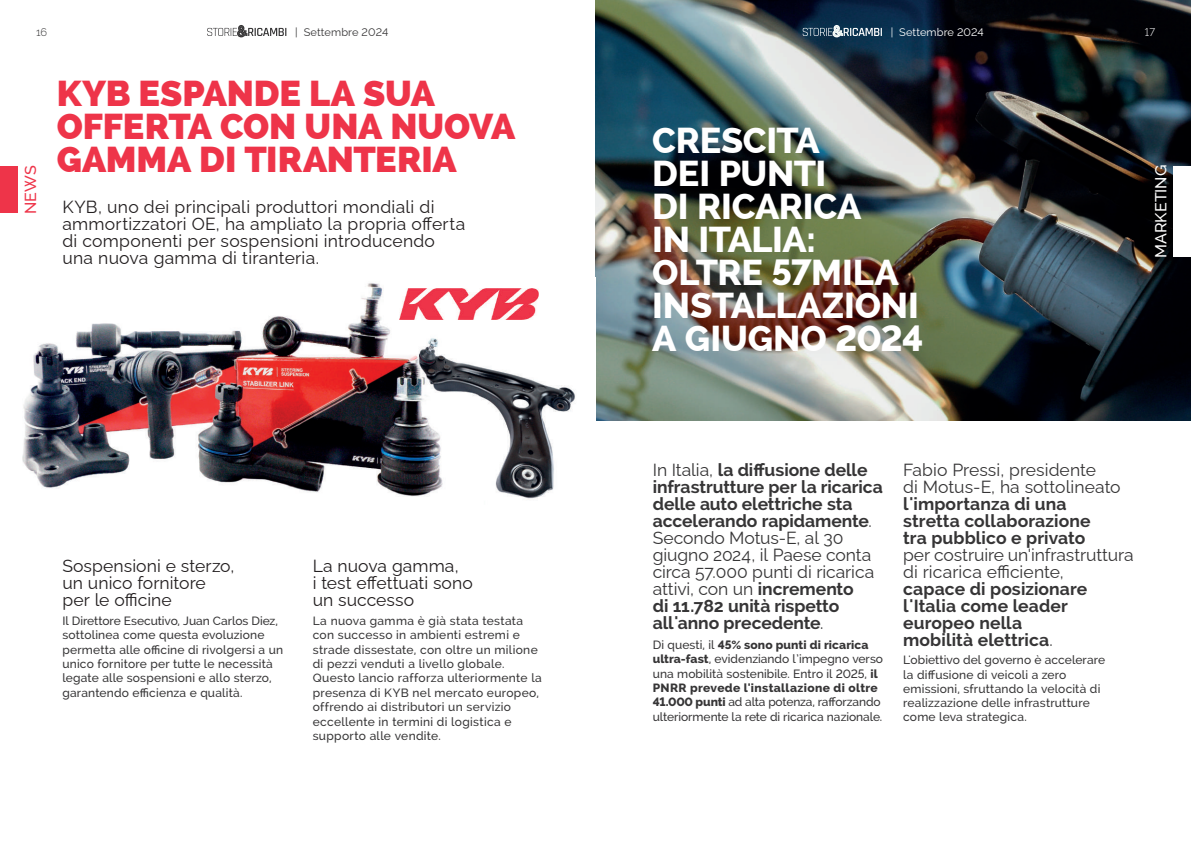
<style>
.page{position:relative;width:1191px;height:842px;background:#fff}
.page>*{position:absolute;margin:0;border:0;box-sizing:border-box;transform-origin:0 0}
.t1{font:800 36px/33px "Raleway";letter-spacing:-.01em;color:#fff}
.t2{font:800 36px/33px "Raleway";letter-spacing:-.005em;color:#ee3449}
.t3{font:700 17.5px/17px "Raleway";color:#363536}
.t4{font:17.5px/17px "Raleway";letter-spacing:.01em;color:#231f20}
.t5{font:17.5px/17px "Raleway";color:#363536}
.t6{font:500 16px "Raleway";letter-spacing:-.005em;color:#fff}
.t7{font:500 16px "Raleway";color:#ee3449}
.t8{font:500 12px/14.4px "Raleway";letter-spacing:.015em;color:#363536}
.t9{font:11px "Raleway";letter-spacing:.01em;color:#363536}
.t10{font:11px "Raleway";letter-spacing:.01em;color:#fff}
.t11{font:300 11px "Raleway";color:#363536}
.t12{font:300 11px "Raleway";color:#fff}
.s1{font-weight:400}
.s2{font-weight:800}
</style>
<div class="page">
<img style="left:595px;top:0;width:596px;height:421px">
<div style="left:0;top:166px;width:17px;height:47px;background:#ee3449"></div>
<img style="left:22px;top:283px;width:553px;height:216px">
<img style="left:399px;top:289px;width:140px;height:30px">
<svg style="left:207px;top:25px;width:79px;height:12px"></svg>
<svg style="left:802px;top:25px;width:80px;height:12px"></svg>
<div style="left:1174px;top:166px;width:17px;height:90px;background:#fff"></div>
<p class="t11" style="left:36px;top:26px;width:13px">16</p>
<p class="t9" style="left:295px;top:23px;width:94px">| Settembre 2024</p>
<p class="t10" style="left:890px;top:23px;width:94px">| Settembre 2024</p>
<p class="t12" style="left:1144px;top:26px;width:12px">17</p>
<h3 class="t7" style="left:21px;top:214px;width:50px;rotate:-90deg">NEWS</h3>
<h1 class="t2" style="left:57px;top:77px;width:460px">KYB ESPANDE LA SUA<br>OFFERTA CON UNA NUOVA<br>GAMMA DI TIRANTERIA</h1>
<h2 class="t4" style="left:62px;top:196px;width:404px">KYB, uno dei principali produttori mondiali di ammortizzatori OE, ha ampliato la propria offerta di componenti per sospensioni introducendo una nuova gamma di tiranteria.</h2>
<h2 class="t4" style="left:62px;top:555px;width:173px">Sospensioni e sterzo, un unico fornitore per le officine</h2>
<p class="t8" style="left:62px;top:613px;width:222px">Il Direttore Esecutivo, Juan Carlos Diez, sottolinea come questa evoluzione permetta alle officine di rivolgersi a un unico fornitore per tutte le necessità legate alle sospensioni e allo sterzo, garantendo efficienza e qualità.</p>
<h2 class="t4" style="left:313px;top:555px;width:162px">La nuova gamma,<br>i test effettuati sono un successo</h2>
<p class="t8" style="left:313px;top:613px;width:231px">La nuova gamma è già stata testata con successo in ambienti estremi e strade dissestate, con oltre un milione di pezzi venduti a livello globale.<br>Questo lancio rafforza ulteriormente la presenza di KYB nel mercato europeo, offrendo ai distributori un servizio eccellente in termini di logistica e supporto alle vendite.</p>
<h1 class="t1" style="left:652px;top:124px;width:273px">CRESCITA<br>DEI PUNTI<br>DI RICARICA<br>IN ITALIA:<br>OLTRE 57MILA<br>INSTALLAZIONI<br>A GIUGNO 2024</h1>
<h3 class="t6" style="left:1151px;top:258px;width:94px;rotate:-90deg">MARKETING</h3>
<p class="t3" style="left:653px;top:461px;width:232px"><span class="s1">In Italia,</span> la diffusione delle infrastrutture per la ricarica delle auto elettriche sta accelerando rapidamente<span class="s1">.<br>Secondo Motus-E, al 30 giugno 2024, il Paese conta circa 57.000 punti di ricarica attivi, con un</span> incremento<br>di 11.782 unità rispetto all'anno precedente<span class="s1">.</span></p>
<p class="t8" style="left:653px;top:637px;width:232px">Di questi, il <span class="s2">45% sono punti di ricarica ultra-fast</span>, evidenziando l’impegno verso una mobilità sostenibile. Entro il 2025, <span class="s2">il PNRR prevede l'installazione di oltre 41.000 punti</span> ad alta potenza, rafforzando ulteriormente la rete di ricarica nazionale.</p>
<h2 class="t5" style="left:903px;top:459px;width:219px">Fabio Pressi, presidente<br>di Motus-E, ha sottolineato</h2>
<h2 class="t3" style="left:903px;top:495px;width:189px">l'importanza di una stretta collaborazione tra pubblico e privato</h2>
<h2 class="t5" style="left:903px;top:544px;width:232px">per costruire un'infrastruttura di ricarica efficiente,</h2>
<h2 class="t3" style="left:903px;top:580px;width:186px">capace di posizionare l'Italia come leader europeo nella mobilità elettrica<span class="s1">.</span></h2>
<p class="t8" style="left:903px;top:653px;width:203px">L'obiettivo del governo è accelerare la diffusione di veicoli a zero emissioni, sfruttando la velocità di realizzazione delle infrastrutture come leva strategica.</p>
</div>
